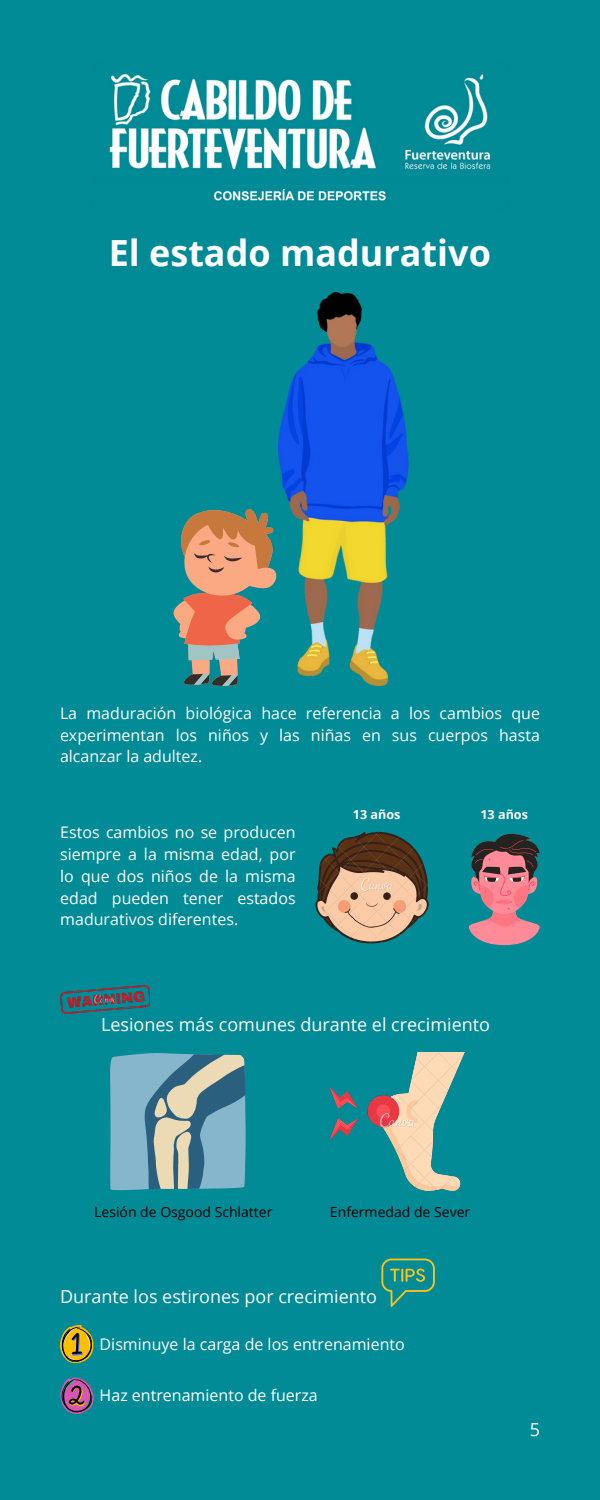
<style>
.page{position:relative;width:600px;height:1500px;background:#018b97}
.page>*{position:absolute;margin:0;border:0;box-sizing:border-box;transform-origin:0 0}
.t1{font:700 36px "Open Sans";color:#fff}
.t2{font:18px "Open Sans";color:#fff}
.t3{font:18px "Open Sans";color:#fcfdfe}
.t4{font:16px/21.8px "Open Sans";color:#fff;text-align:justify}
.t5{font:14px "Open Sans";color:#000}
.t6{font:700 12.6px "Open Sans";color:#fcfdfe}
</style>
<div class="page">
<img style="left:109px;top:74px;width:382px;height:127px">
<svg style="left:173px;top:509px;width:104px;height:177px"></svg>
<img style="left:279px;top:292px;width:129px;height:394px">
<svg style="left:110px;top:1053px;width:136px;height:137px;background:#81a7b1"></svg>
<img style="left:330px;top:1053px;width:135px;height:137px">
<img style="left:315px;top:831px;width:114px;height:113px">
<svg style="left:469px;top:833px;width:71px;height:112px"></svg>
<img style="left:60px;top:986px;width:90px;height:28px">
<svg style="left:381px;top:1259px;width:54px;height:48px"></svg>
<svg style="left:60px;top:1325px;width:34px;height:38px"></svg>
<svg style="left:60px;top:1377px;width:34px;height:37px"></svg>
<p class="t1" style="left:109px;top:227px;width:384px">El estado madurativo</p>
<p class="t4" style="left:60px;top:702px;width:481px">La maduración biológica hace referencia a los cambios que experimentan los niños y las niñas en sus cuerpos hasta alcanzar la adultez.</p>
<p class="t4" style="left:60px;top:821px;width:237px">Estos cambios no se producen siempre a la misma edad, por lo que dos niños de la misma edad pueden tener estados madurativos diferentes.</p>
<p class="t6" style="left:353px;top:805px;width:49px">13 años</p>
<h3 class="t6" style="left:480px;top:805px;width:49px">13 años</h3>
<p class="t2" style="left:101px;top:1012px;width:390px">Lesiones más comunes durante el crecimiento</p>
<p class="t5" style="left:94px;top:1202px;width:180px">Lesión de Osgood Schlatter</p>
<h2 class="t5" style="left:330px;top:1202px;width:142px">Enfermedad de Sever</h2>
<p class="t3" style="left:60px;top:1283px;width:319px">Durante los estirones por crecimiento</p>
<p class="t4" style="left:100px;top:1333px;width:307px">Disminuye la carga de los entrenamiento</p>
<h4 class="t4" style="left:100px;top:1384px;width:220px">Haz entrenamiento de fuerza</h4>
<h4 class="t2" style="left:530px;top:1417px;width:12px">5</h4>
</div>
